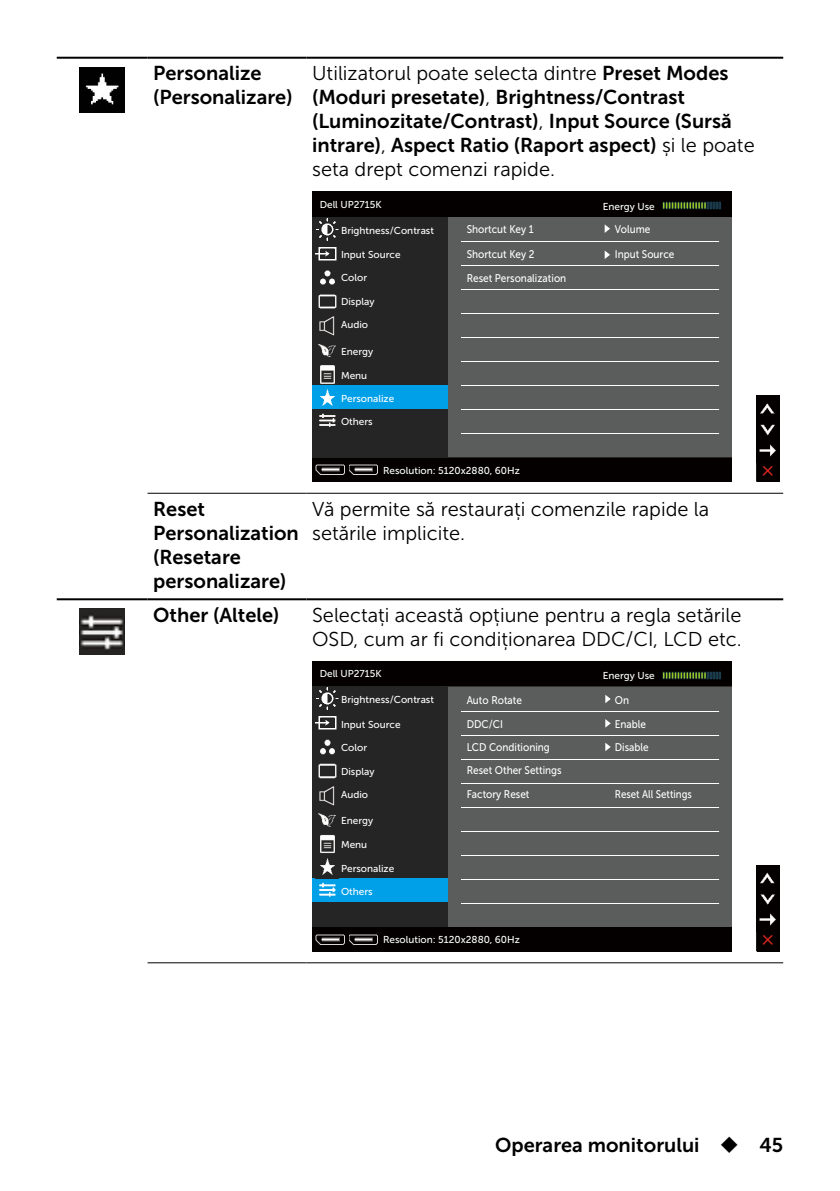
<style>
.page{position:relative;width:840px;height:1191px;background:#fff}
.page>*{position:absolute;margin:0;border:0;box-sizing:border-box;transform-origin:0 0}
.t1{font:20px/24px "Museo Sans For Dell 700";color:#000}
.t2{font:20px/24px "Museo Sans For Dell 300";color:#000}
.t3{font:11px/23.4px "Museo Sans For Dell 500";color:#fff;scale:.9 1}
.t4{font:11px "Museo Sans For Dell 500";color:#fff;scale:.87 1}
.t5{font:10px "Museo Sans For Dell 500";color:#fff}
.s1{font-family:"Museo Sans For Dell 700"}
.s2{font-family:"Museo Sans For Dell 300"}
</style>
<div class="page">
<hr style="left:147px;top:962px;width:159px;height:1px;background:#000">
<hr style="left:306px;top:962px;width:476px;height:1px;background:#000">
<hr style="left:147px;top:493px;width:159px;height:1px;background:#000">
<hr style="left:306px;top:493px;width:476px;height:1px;background:#000">
<hr style="left:57px;top:57px;width:90px;height:2px;background:#000">
<hr style="left:147px;top:57px;width:159px;height:2px;background:#000">
<hr style="left:306px;top:57px;width:476px;height:2px;background:#000">
<hr style="left:57px;top:598px;width:90px;height:2px;background:#000">
<hr style="left:147px;top:598px;width:159px;height:2px;background:#000">
<hr style="left:306px;top:598px;width:476px;height:2px;background:#000">
<img style="left:79px;top:67px;width:46px;height:46px">
<div style="left:312px;top:192px;width:419px;height:290px;background:#040000"></div>
<div style="left:312px;top:217px;width:419px;height:240px;background:#252525"></div>
<div style="left:447px;top:217px;width:284px;height:240px;background:#5b5c5c"></div>
<div style="left:312px;top:386px;width:135px;height:23px;background:#00a0e9"></div>
<img style="left:315px;top:218px;width:23px;height:91px">
<img style="left:318px;top:344px;width:18px;height:13px">
<img style="left:315px;top:365px;width:23px;height:62px">
<img style="left:662px;top:201px;width:59px;height:9px">
<svg style="left:756px;top:396px;width:23px;height:1px"></svg>
<img style="left:756px;top:420px;width:23px;height:19px">
<img style="left:756px;top:397px;width:23px;height:21px">
<img style="left:756px;top:418px;width:23px;height:2px">
<img style="left:756px;top:441px;width:23px;height:41px">
<img style="left:756px;top:439px;width:23px;height:2px">
<img style="left:756px;top:460px;width:23px;height:2px">
<img style="left:319px;top:316px;width:16px;height:20px">
<img style="left:315px;top:464px;width:63px;height:11px">
<img style="left:346px;top:464px;width:2px;height:11px">
<hr style="left:461px;top:241px;width:257px;height:1px;background:#fff">
<hr style="left:461px;top:265px;width:257px;height:1px;background:#fff">
<hr style="left:461px;top:289px;width:257px;height:1px;background:#fff">
<hr style="left:461px;top:337px;width:257px;height:1px;background:#fff">
<hr style="left:461px;top:313px;width:257px;height:1px;background:#fff">
<hr style="left:461px;top:361px;width:257px;height:1px;background:#fff">
<hr style="left:461px;top:385px;width:257px;height:1px;background:#fff">
<hr style="left:461px;top:409px;width:257px;height:1px;background:#fff">
<hr style="left:461px;top:433px;width:257px;height:1px;background:#fff">
<svg style="left:604px;top:224px;width:5px;height:9px"></svg>
<svg style="left:604px;top:250px;width:5px;height:9px"></svg>
<svg style="left:315px;top:409px;width:23px;height:1px"></svg>
<img style="left:79px;top:609px;width:46px;height:45px">
<div style="left:312px;top:661px;width:419px;height:290px;background:#040000"></div>
<div style="left:312px;top:686px;width:419px;height:240px;background:#252525"></div>
<div style="left:447px;top:687px;width:284px;height:239px;background:#5b5c5c"></div>
<div style="left:312px;top:878px;width:135px;height:23px;background:#00a0e9"></div>
<img style="left:315px;top:687px;width:23px;height:92px">
<img style="left:318px;top:813px;width:18px;height:14px">
<img style="left:315px;top:834px;width:23px;height:63px">
<img style="left:662px;top:671px;width:59px;height:8px">
<svg style="left:756px;top:865px;width:23px;height:1px"></svg>
<img style="left:756px;top:866px;width:23px;height:42px">
<svg style="left:756px;top:888px;width:23px;height:1px"></svg>
<img style="left:756px;top:911px;width:23px;height:40px">
<img style="left:756px;top:908px;width:23px;height:3px">
<img style="left:756px;top:929px;width:23px;height:2px">
<img style="left:319px;top:786px;width:16px;height:20px">
<img style="left:315px;top:934px;width:63px;height:11px">
<img style="left:346px;top:934px;width:2px;height:11px">
<hr style="left:461px;top:711px;width:257px;height:1px;background:#fff">
<hr style="left:461px;top:735px;width:257px;height:1px;background:#fff">
<hr style="left:461px;top:759px;width:257px;height:1px;background:#fff">
<hr style="left:461px;top:807px;width:257px;height:1px;background:#fff">
<hr style="left:461px;top:783px;width:257px;height:1px;background:#fff">
<hr style="left:461px;top:831px;width:257px;height:1px;background:#fff">
<hr style="left:461px;top:855px;width:257px;height:1px;background:#fff">
<hr style="left:461px;top:879px;width:257px;height:1px;background:#fff">
<hr style="left:461px;top:903px;width:257px;height:1px;background:#fff">
<svg style="left:605px;top:695px;width:5px;height:8px"></svg>
<svg style="left:605px;top:719px;width:5px;height:8px"></svg>
<svg style="left:605px;top:743px;width:5px;height:8px"></svg>
<svg style="left:315px;top:901px;width:23px;height:1px"></svg>
<h1 class="t1" style="left:153px;top:61px;width:141px">Personalize (Personalizare)</h1>
<h1 class="t2" style="left:312px;top:62px;width:417px">Utilizatorul poate selecta dintre <span class="s1">Preset Modes</span></h1>
<h1 class="t1" style="left:312px;top:85px;width:444px">(Moduri presetate)<span class="s2">,</span> Brightness/Contrast (Luminozitate/Contrast)<span class="s2">,</span> Input Source (Sursă intrare)<span class="s2">,</span> Aspect Ratio (Raport aspect) <span class="s2">și le poate</span></h1>
<h1 class="t2" style="left:312px;top:158px;width:244px">seta drept comenzi rapide.</h1>
<p class="t5" style="left:319px;top:199px;width:63px">Dell UP2715K</p>
<p class="t5" style="left:602px;top:201px;width:53px">Energy Use</p>
<p class="t5" style="left:341px;top:225px;width:94px">Brightness/Contrast</p>
<p class="t3" style="left:466px;top:217px;width:76px">Shortcut Key 1</p>
<p class="t3" style="left:466px;top:243px;width:77px">Shortcut Key 2</p>
<p class="t3" style="left:614px;top:243px;width:68px">Input Source</p>
<p class="t3" style="left:466px;top:267px;width:112px">Reset Personalization</p>
<p class="t3" style="left:614px;top:217px;width:41px">Volume</p>
<p class="t5" style="left:341px;top:249px;width:61px">Input Source</p>
<p class="t5" style="left:341px;top:272px;width:28px">Color</p>
<p class="t5" style="left:341px;top:296px;width:35px">Display</p>
<p class="t5" style="left:341px;top:319px;width:28px">Audio</p>
<p class="t5" style="left:341px;top:346px;width:34px">Energy</p>
<p class="t5" style="left:341px;top:370px;width:28px">Menu</p>
<p class="t5" style="left:341px;top:393px;width:55px">Personalize</p>
<p class="t5" style="left:341px;top:416px;width:33px">Others</p>
<p class="t5" style="left:383px;top:464px;width:138px">Resolution: 5120x2880, 60Hz</p>
<h1 class="t1" style="left:153px;top:497px;width:147px">Reset<br>Personalization (Resetare personalizare)</h1>
<h1 class="t2" style="left:312px;top:497px;width:398px">Vă permite să restaurați comenzile rapide la setările implicite.</h1>
<h1 class="t1" style="left:153px;top:603px;width:128px">Other (Altele)</h1>
<h1 class="t2" style="left:312px;top:603px;width:431px">Selectați această opțiune pentru a regla setările<br>OSD, cum ar fi condiționarea DDC/CI, LCD etc.</h1>
<p class="t5" style="left:319px;top:668px;width:63px">Dell UP2715K</p>
<p class="t5" style="left:602px;top:670px;width:53px">Energy Use</p>
<p class="t5" style="left:341px;top:694px;width:94px">Brightness/Contrast</p>
<p class="t3" style="left:466px;top:688px;width:63px">Auto Rotate</p>
<p class="t3" style="left:614px;top:688px;width:17px">On</p>
<p class="t5" style="left:341px;top:718px;width:61px">Input Source</p>
<p class="t5" style="left:341px;top:742px;width:28px">Color</p>
<p class="t5" style="left:341px;top:765px;width:35px">Display</p>
<p class="t5" style="left:341px;top:789px;width:28px">Audio</p>
<p class="t5" style="left:341px;top:815px;width:34px">Energy</p>
<p class="t5" style="left:341px;top:839px;width:28px">Menu</p>
<p class="t3" style="left:466px;top:712px;width:42px">DDC/CI</p>
<p class="t3" style="left:614px;top:712px;width:39px">Enable<br>Disable</p>
<p class="t4" style="left:614px;top:788px;width:90px">Reset All Settings</p>
<p class="t3" style="left:466px;top:735px;width:107px">LCD Conditioning<br>Reset Other Settings<br>Factory Reset</p>
<p class="t5" style="left:341px;top:862px;width:55px">Personalize</p>
<p class="t5" style="left:341px;top:886px;width:33px">Others</p>
<p class="t5" style="left:383px;top:934px;width:138px">Resolution: 5120x2880, 60Hz</p>
<h1 class="t1" style="left:495px;top:1132px;width:289px">Operarea monitorului ◆ 45</h1>
</div>
